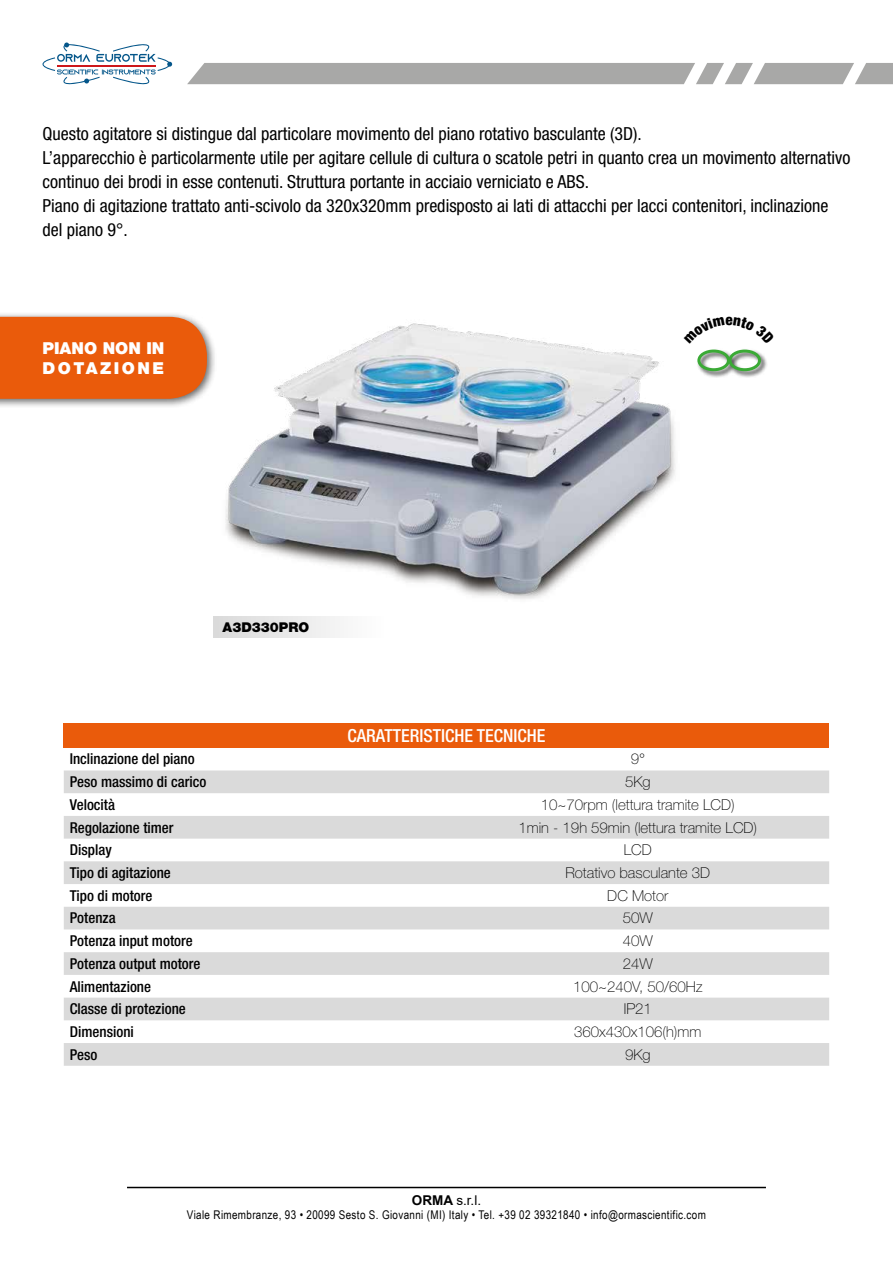
<style>
.page{position:relative;width:893px;height:1263px;background:#fff}
.page>*{position:absolute;margin:0;border:0;box-sizing:border-box;transform-origin:0 0}
.t1{font:condensed 18px/24px "Helvetica Neue LT Std";color:#000}
.t2{font:500 condensed 18px "Helvetica Neue LT Std";color:#fff}
.t3{font:900 16.5px/19.8px "Helvetica Neue LT Std";letter-spacing:.075em;color:#fff}
.t4{font:500 condensed 15px "Helvetica Neue LT Std";color:#000}
.t5{font:100 15px "Helvetica Neue LT Std";color:#000}
.t6{font:13.5px "Arial";color:#000}
.t7{font:900 13.5px "Helvetica Neue LT Std";color:#000}
.t8{font:12px "Arial Narrow";letter-spacing:.03em;color:#000}
.s1{font-weight:700}
</style>
<div class="page">
<svg style="left:187px;top:63px;width:706px;height:21px;background:#afafae"></svg>
<svg style="left:43px;top:42px;width:129px;height:43px"></svg>
<hr style="left:127px;top:1187px;width:639px;height:1px;background:#000">
<div style="left:214px;top:617px;width:170px;height:21px;background:linear-gradient(to right,#dadada,#fefefe)"></div>
<img style="left:225px;top:323px;width:450px;height:276px">
<div style="left:697px;top:349px;width:71px;height:29px;background:#000;opacity:.75"></div>
<div style="left:697px;top:350px;width:33px;height:21px;border:3px solid #3aaa35;border-radius:50%"></div>
<div style="left:728px;top:350px;width:33px;height:21px;border:3px solid #3aaa35;border-radius:50%"></div>
<div style="left:64px;top:723px;width:765px;height:25px;background:#ea5b0b"></div>
<svg style="left:64px;top:770px;width:765px;height:296px;fill:#dadada"></svg>
<div style="left:0;top:312px;width:217px;height:97px;background:#000;opacity:.6"></div>
<div style="left:0;top:317px;width:207px;height:82px;background:#ea5b0b"></div>
<p class="t1" style="left:43px;top:122px;width:809px">Questo agitatore si distingue dal particolare movimento del piano rotativo basculante (3D).<br>L’apparecchio è particolarmente utile per agitare cellule di cultura o scatole petri in quanto crea un movimento alternativo continuo dei brodi in esse contenuti. Struttura portante in acciaio verniciato e ABS.<br>Piano di agitazione trattato anti-scivolo da 320x320mm predisposto ai lati di attacchi per lacci contenitori, inclinazione del piano 9°.</p>
<p class="t3" style="left:43px;top:338px;width:123px">PIANO NON IN<br>DOTAZIONE</p>
<p class="t7" style="left:223px;top:619px;width:88px">A3D330PRO</p>
<p class="t2" style="left:348px;top:725px;width:199px">CARATTERISTICHE TECNICHE</p>
<p class="t4" style="left:70px;top:750px;width:126px">Inclinazione del piano</p>
<p class="t5" style="left:631px;top:750px;width:16px">9°</p>
<p class="t4" style="left:70px;top:773px;width:138px">Peso massimo di carico</p>
<p class="t5" style="left:625px;top:773px;width:27px">5Kg</p>
<p class="t4" style="left:70px;top:796px;width:47px">Velocità</p>
<p class="t5" style="left:541px;top:796px;width:195px">10~70rpm (lettura tramite LCD)</p>
<p class="t4" style="left:70px;top:818px;width:105px">Regolazione timer</p>
<p class="t5" style="left:518px;top:819px;width:240px">1min - 19h 59min (lettura tramite LCD)</p>
<p class="t4" style="left:70px;top:841px;width:43px">Display</p>
<p class="t5" style="left:624px;top:841px;width:30px">LCD</p>
<p class="t4" style="left:70px;top:864px;width:103px">Tipo di agitazione</p>
<p class="t5" style="left:565px;top:864px;width:146px">Rotativo basculante 3D</p>
<p class="t4" style="left:70px;top:886px;width:84px">Tipo di motore</p>
<p class="t5" style="left:607px;top:887px;width:63px">DC Motor</p>
<p class="t4" style="left:70px;top:909px;width:47px">Potenza</p>
<p class="t5" style="left:623px;top:909px;width:32px">50W</p>
<p class="t4" style="left:70px;top:932px;width:124px">Potenza input motore</p>
<p class="t5" style="left:623px;top:932px;width:32px">40W</p>
<p class="t4" style="left:70px;top:955px;width:132px">Potenza output motore</p>
<p class="t5" style="left:623px;top:955px;width:32px">24W</p>
<p class="t4" style="left:70px;top:977px;width:83px">Alimentazione</p>
<p class="t5" style="left:573px;top:978px;width:131px">100~240V, 50/60Hz</p>
<p class="t4" style="left:70px;top:1000px;width:118px">Classe di protezione</p>
<p class="t5" style="left:624px;top:1000px;width:30px">IP21</p>
<p class="t4" style="left:70px;top:1023px;width:66px">Dimensioni</p>
<p class="t5" style="left:574px;top:1023px;width:129px">360x430x106(h)mm</p>
<p class="t4" style="left:70px;top:1045px;width:29px">Peso</p>
<p class="t5" style="left:625px;top:1046px;width:27px">9Kg</p>
<p class="t6" style="left:412px;top:1190px;width:71px"><span class="s1">ORMA</span> s.r.l.</p>
<p class="t8" style="left:187px;top:1206px;width:520px">Viale Rimembranze, 93 • 20099 Sesto S. Giovanni (MI) Italy • Tel. +39 02 39321840 • info@ormascientific.com</p>
</div>
